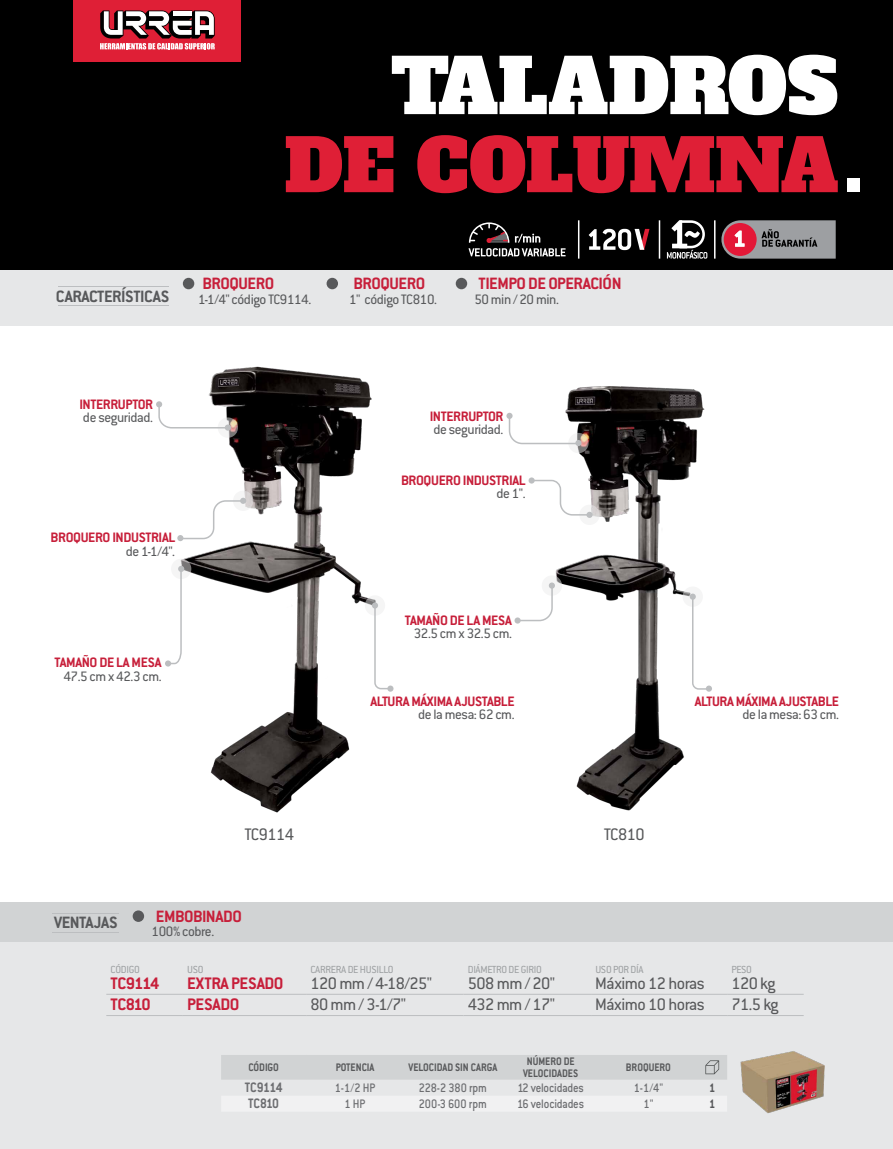
<style>
.page{position:relative;width:893px;height:1149px;background:#fff}
.page>*{position:absolute;margin:0;border:0;box-sizing:border-box;transform-origin:0 0}
.t1{font:75px "Alfa Slab One";letter-spacing:-.005em;color:#fff}
.t2{font:72px "Alfa Slab One";letter-spacing:-.015em;color:#df1f36}
.t3{font:18.3px "Conduit ITC Std";letter-spacing:-.025em;color:#58595b}
.t4{font:700 18.3px "Conduit ITC Std";letter-spacing:-.025em;color:#c71f3a}
.t5{font:700 18px "Conduit ITC Std";letter-spacing:-.025em;color:#c71f3a}
.t6{font:700 18px "Conduit ITC Std";letter-spacing:-.025em;color:#58595b}
.t7{font:15px "Conduit ITC Std";letter-spacing:-.025em;color:#58595b}
.t8{font:700 15px "Conduit ITC Std";letter-spacing:-.025em;color:#c71f3a}
.t9{font:700 15px "Conduit ITC Std";letter-spacing:-.025em;color:#6d6e71;scale:.9 1}
.t10{font:500 13.5px "Conduit ITC Std";letter-spacing:-.015em;color:#6d6e71;scale:.9 1}
.t11{font:700 13.5px "Conduit ITC Std";color:#58595b;scale:.9 1}
.t12{font:700 12px/12px "Conduit ITC Std";color:#58595b;text-align:center;scale:.9 1}
.t13{font:11.25px "Conduit ITC Std";letter-spacing:-.025em;color:#9da0a2}
.s1{font-size:82.5px;color:#fff}
</style>
<div class="page">
<div style="left:0;top:902px;width:893px;height:47px;background:#d1d3d4"></div>
<div style="left:0;top:942px;width:893px;height:206px;background:#e6e7e8"></div>
<div style="left:0;top:270px;width:893px;height:56px;background:#e6e7e8"></div>
<div style="left:0;top:0;width:893px;height:270px;background:#000"></div>
<div style="left:222px;top:1096px;width:505px;height:15px;background:#f1f1f2"></div>
<div style="left:221px;top:1055px;width:506px;height:24px;background:#d1d3d4"></div>
<hr style="left:106px;top:993px;width:77px;height:1px;background:#bcbec0">
<hr style="left:183px;top:993px;width:123px;height:1px;background:#bcbec0">
<hr style="left:306px;top:993px;width:157px;height:1px;background:#bcbec0">
<hr style="left:463px;top:993px;width:128px;height:1px;background:#bcbec0">
<hr style="left:591px;top:993px;width:136px;height:1px;background:#bcbec0">
<hr style="left:727px;top:993px;width:77px;height:1px;background:#bcbec0">
<hr style="left:106px;top:1014px;width:77px;height:1px;background:#bcbec0">
<hr style="left:183px;top:1014px;width:123px;height:1px;background:#bcbec0">
<hr style="left:306px;top:1014px;width:157px;height:1px;background:#bcbec0">
<hr style="left:463px;top:1014px;width:128px;height:1px;background:#bcbec0">
<hr style="left:591px;top:1014px;width:136px;height:1px;background:#bcbec0">
<hr style="left:727px;top:1014px;width:77px;height:1px;background:#bcbec0">
<img style="left:740px;top:1051px;width:85px;height:62px">
<hr style="left:578px;top:220px;width:1px;height:38px;background:#fff">
<hr style="left:659px;top:220px;width:1px;height:38px;background:#fff">
<hr style="left:714px;top:220px;width:1px;height:38px;background:#fff">
<svg style="left:468px;top:222px;width:98px;height:34px"></svg>
<svg style="left:589px;top:229px;width:60px;height:21px"></svg>
<svg style="left:667px;top:220px;width:40px;height:38px"></svg>
<svg style="left:721px;top:220px;width:115px;height:38px;background:#99777f"></svg>
<img style="left:180px;top:366px;width:192px;height:447px">
<img style="left:555px;top:386px;width:156px;height:425px">
<svg style="left:542px;top:575px;width:20px;height:20px"></svg>
<svg style="left:683px;top:586px;width:20px;height:20px"></svg>
<svg style="left:579px;top:504px;width:21px;height:21px"></svg>
<svg style="left:568px;top:433px;width:21px;height:20px"></svg>
<svg style="left:233px;top:490px;width:20px;height:21px"></svg>
<svg style="left:171px;top:558px;width:20px;height:21px"></svg>
<svg style="left:365px;top:595px;width:20px;height:20px"></svg>
<svg style="left:218px;top:417px;width:20px;height:20px"></svg>
<svg style="left:506px;top:412px;width:7px;height:7px"></svg>
<svg style="left:156px;top:401px;width:75px;height:29px"></svg>
<svg style="left:177px;top:497px;width:69px;height:44px"></svg>
<svg style="left:165px;top:565px;width:19px;height:101px"></svg>
<svg style="left:372px;top:602px;width:21px;height:89px"></svg>
<svg style="left:508px;top:414px;width:73px;height:32px"></svg>
<svg style="left:529px;top:477px;width:62px;height:39px"></svg>
<svg style="left:516px;top:582px;width:39px;height:40px"></svg>
<svg style="left:690px;top:593px;width:22px;height:98px"></svg>
<hr style="left:58px;top:286px;width:111px;height:1px;background:#bcbec0">
<hr style="left:58px;top:305px;width:111px;height:1px;background:#bcbec0">
<div style="left:183px;top:278px;width:11px;height:11px;background:#58595b;border-radius:50%"></div>
<div style="left:327px;top:278px;width:11px;height:11px;background:#58595b;border-radius:50%"></div>
<div style="left:456px;top:278px;width:11px;height:11px;background:#58595b;border-radius:50%"></div>
<hr style="left:53px;top:912px;width:66px;height:1px;background:#bcbec0">
<hr style="left:53px;top:931px;width:66px;height:1px;background:#bcbec0">
<div style="left:133px;top:910px;width:11px;height:11px;background:#58595b;border-radius:50%"></div>
<div style="left:73px;top:0;width:168px;height:62px;background:#df1f36"></div>
<svg style="left:100px;top:10px;width:115px;height:39px"></svg>
<h1 class="t1" style="left:391px;top:36px;width:449px">TALADROS</h1>
<h2 class="t2" style="left:284px;top:117px;width:582px">DE COLUMNA<span class="s1">.</span></h2>
<p class="t6" style="left:56px;top:285px;width:115px">CARACTERÍSTICAS</p>
<p class="t5" style="left:202px;top:272px;width:73px">BROQUERO</p>
<p class="t5" style="left:353px;top:272px;width:73px">BROQUERO</p>
<p class="t5" style="left:479px;top:272px;width:144px">TIEMPO DE OPERACIÓN</p>
<p class="t7" style="left:198px;top:290px;width:115px">1-1/4" código TC9114.</p>
<p class="t7" style="left:349px;top:290px;width:89px">1" código TC810.</p>
<p class="t7" style="left:474px;top:290px;width:86px">50 min / 20 min.</p>
<p class="t8" style="left:79px;top:395px;width:75px">INTERRUPTOR</p>
<p class="t7" style="left:83px;top:408px;width:72px">de seguridad.</p>
<p class="t8" style="left:430px;top:407px;width:75px">INTERRUPTOR</p>
<p class="t7" style="left:433px;top:420px;width:72px">de seguridad.</p>
<p class="t8" style="left:51px;top:528px;width:126px">BROQUERO INDUSTRIAL</p>
<p class="t7" style="left:126px;top:542px;width:51px">de 1-1/4".</p>
<p class="t8" style="left:55px;top:653px;width:109px">TAMAÑO DE LA MESA</p>
<p class="t7" style="left:63px;top:667px;width:100px">47.5 cm x 42.3 cm.</p>
<p class="t8" style="left:401px;top:471px;width:126px">BROQUERO INDUSTRIAL</p>
<p class="t7" style="left:496px;top:484px;width:31px">de 1".</p>
<p class="t8" style="left:405px;top:611px;width:109px">TAMAÑO DE LA MESA</p>
<p class="t7" style="left:414px;top:624px;width:100px">32.5 cm x 32.5 cm.</p>
<p class="t8" style="left:370px;top:691px;width:146px">ALTURA MÁXIMA AJUSTABLE</p>
<p class="t7" style="left:418px;top:705px;width:98px">de la mesa: 62 cm.</p>
<p class="t3" style="left:245px;top:822px;width:51px">TC9114</p>
<p class="t3" style="left:604px;top:822px;width:42px">TC810</p>
<p class="t6" style="left:54px;top:911px;width:65px">VENTAJAS</p>
<p class="t5" style="left:156px;top:905px;width:88px">EMBOBINADO</p>
<p class="t7" style="left:152px;top:922px;width:64px">100% cobre.</p>
<p class="t8" style="left:695px;top:691px;width:146px">ALTURA MÁXIMA AJUSTABLE</p>
<p class="t7" style="left:742px;top:705px;width:98px">de la mesa: 63 cm.</p>
<p class="t13" style="left:111px;top:962px;width:31px">CÓDIGO</p>
<p class="t13" style="left:187px;top:962px;width:18px">USO</p>
<p class="t13" style="left:310px;top:962px;width:85px">CARRERA DE HUSILLO</p>
<p class="t13" style="left:468px;top:962px;width:76px">DIÁMETRO DE GIRIO</p>
<p class="t13" style="left:595px;top:962px;width:50px">USO POR DÍA</p>
<p class="t13" style="left:731px;top:962px;width:22px">PESO</p>
<p class="t4" style="left:111px;top:971px;width:51px">TC9114</p>
<p class="t4" style="left:187px;top:971px;width:98px">EXTRA PESADO</p>
<p class="t3" style="left:310px;top:971px;width:123px">120 mm / 4-18/25"</p>
<p class="t3" style="left:468px;top:971px;width:89px">508 mm / 20"</p>
<p class="t3" style="left:595px;top:971px;width:111px">Máximo 12 horas</p>
<p class="t3" style="left:731px;top:971px;width:46px">120 kg</p>
<p class="t4" style="left:111px;top:992px;width:42px">TC810</p>
<p class="t4" style="left:187px;top:992px;width:54px">PESADO</p>
<p class="t3" style="left:310px;top:992px;width:97px">80 mm / 3-1/7"</p>
<p class="t3" style="left:468px;top:992px;width:89px">432 mm / 17"</p>
<p class="t3" style="left:595px;top:992px;width:111px">Máximo 10 horas</p>
<p class="t3" style="left:731px;top:992px;width:49px">71.5 kg</p>
<p class="t12" style="left:248px;top:1060px;width:35px">CÓDIGO</p>
<p class="t12" style="left:336px;top:1060px;width:45px">POTENCIA</p>
<p class="t12" style="left:408px;top:1060px;width:100px">VELOCIDAD SIN CARGA</p>
<p class="t12" style="left:523px;top:1054px;width:63px">NÚMERO DE<br>VELOCIDADES</p>
<p class="t12" style="left:626px;top:1060px;width:51px">BROQUERO</p>
<p class="t9" style="left:245px;top:1078px;width:44px">TC9114</p>
<p class="t10" style="left:335px;top:1079px;width:47px">1-1/2 HP</p>
<p class="t10" style="left:419px;top:1079px;width:77px">228-2 380 rpm</p>
<p class="t10" style="left:517px;top:1079px;width:75px">12 velocidades</p>
<p class="t10" style="left:634px;top:1079px;width:34px">1-1/4"</p>
<p class="t11" style="left:709px;top:1079px;width:8px">1</p>
<p class="t9" style="left:248px;top:1094px;width:36px">TC810</p>
<p class="t10" style="left:345px;top:1095px;width:25px">1 HP</p>
<p class="t10" style="left:419px;top:1095px;width:77px">200-3 600 rpm</p>
<p class="t10" style="left:517px;top:1095px;width:76px">16 velocidades</p>
<p class="t10" style="left:643px;top:1095px;width:13px">1"</p>
<p class="t11" style="left:709px;top:1095px;width:8px">1</p>
</div>
